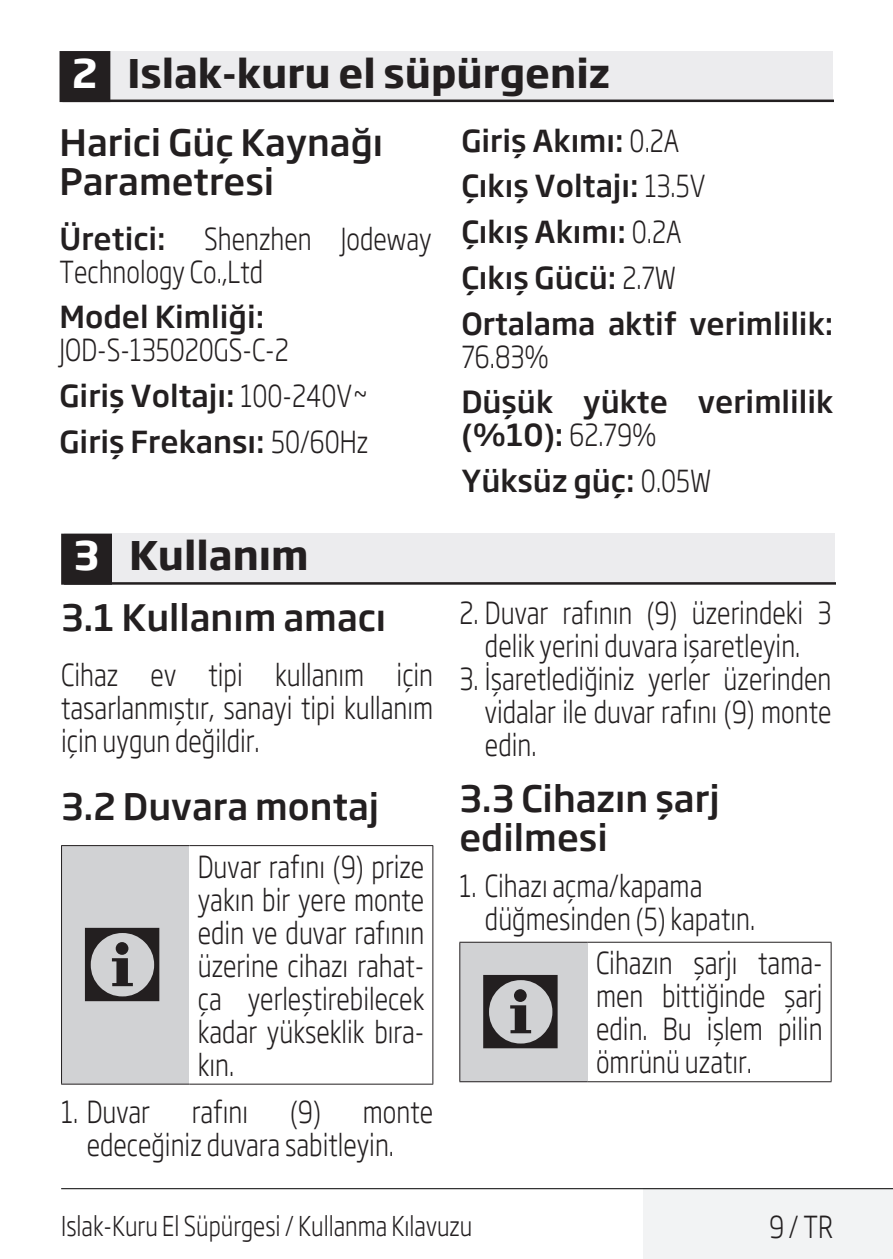
<style>
.page{position:relative;width:893px;height:1259px;background:#fff}
.page>*{position:absolute;margin:0;border:0;box-sizing:border-box;transform-origin:0 0}
.t1{font:108px "ZIWARNUN";color:#231f20}
.Unite_Baslik_Icerik{font:700 39px "Soho Gothic Pro";color:#231f20}
.Alt_Baslik_Icerik{font:500 36px/39px "Soho Gothic Pro";color:#231f20}
.Duz_Metin{font:300 30px/33px "Soho Gothic Pro";color:#231f20;text-align:justify;scale:.8 1}
.Duz_Metin-2{font:500 30px/33px "Soho Gothic Pro";color:#231f20}
.t2{font:300 27px "Soho Gothic Pro";color:#231f20;scale:.8 1}
.s1{color:#fff}
.s2{font-weight:500}
.s3{font-weight:300}
</style>
<div class="page">
<div style="left:644px;top:1188px;width:249px;height:71px;background:#f2f3f4"></div>
<hr style="left:61px;top:1188px;width:832px;height:1px;background:#000">
<div style="left:62px;top:51px;width:771px;height:50px;background:#ececee"></div>
<hr style="left:62px;top:100px;width:771px;height:2px;background:#231f20">
<div style="left:61px;top:53px;width:48px;height:48px;background:#231f20"></div>
<div style="left:60px;top:51px;width:50px;height:51px;border:3px solid #231f20"></div>
<div style="left:64px;top:533px;width:771px;height:51px;background:#ececee"></div>
<hr style="left:64px;top:582px;width:771px;height:2px;background:#231f20">
<div style="left:63px;top:535px;width:47px;height:48px;background:#231f20"></div>
<div style="left:61px;top:533px;width:51px;height:52px;border:3px solid #231f20"></div>
<div style="left:62px;top:845px;width:127px;height:239px;background:#d1d2d4"></div>
<hr style="left:189px;top:845px;width:244px;height:1px;background:#231f20">
<hr style="left:432px;top:846px;width:1px;height:237px;background:#231f20">
<hr style="left:189px;top:1083px;width:244px;height:1px;background:#231f20">
<hr style="left:61px;top:1083px;width:128px;height:1px;background:#231f20">
<hr style="left:61px;top:845px;width:128px;height:1px;background:#231f20">
<hr style="left:61px;top:846px;width:1px;height:237px;background:#231f20">
<div style="left:460px;top:942px;width:128px;height:139px;background:#d1d2d4"></div>
<hr style="left:588px;top:941px;width:243px;height:1px;background:#231f20">
<hr style="left:831px;top:942px;width:1px;height:139px;background:#231f20">
<hr style="left:588px;top:1081px;width:243px;height:1px;background:#231f20">
<hr style="left:459px;top:1081px;width:129px;height:1px;background:#231f20">
<hr style="left:459px;top:941px;width:129px;height:1px;background:#231f20">
<hr style="left:459px;top:942px;width:1px;height:139px;background:#231f20">
<p class="Unite_Baslik_Icerik" style="left:72px;top:42px;width:539px"><span class="s1">2</span> Islak-kuru el süpürgeniz</p>
<p class="Alt_Baslik_Icerik" style="left:60px;top:121px;width:325px">Harici Güç Kaynağı<br>Parametresi</p>
<p class="Duz_Metin-2" style="left:60px;top:220px;width:108px">Üretici:</p>
<p class="Duz_Metin" style="left:60px;top:220px;width:467px;text-indent:145px">Shenzhen Jodeway<br>Technology Co.,Ltd</p>
<p class="Duz_Metin" style="left:60px;top:299px;width:288px"><span class="s2">Model Kimliği:<br></span>JOD-S-135020GS-C-2</p>
<p class="Duz_Metin-2" style="left:60px;top:378px;width:311px">Giriş Voltajı: <span class="s3">100-240V~</span></p>
<p class="Duz_Metin-2" style="left:60px;top:423px;width:310px">Giriş Frekansı: <span class="s3">50/60Hz</span></p>
<p class="Unite_Baslik_Icerik" style="left:74px;top:525px;width:236px"><span class="s1">3</span> Kullanım</p>
<p class="Alt_Baslik_Icerik" style="left:61px;top:596px;width:327px">3.1 Kullanım amacı</p>
<p class="Duz_Metin" style="left:61px;top:656px;width:467px">Cihaz ev tipi kullanım için tasarlanmıştır, sanayi tipi kullanım için uygun değildir.</p>
<p class="Alt_Baslik_Icerik" style="left:61px;top:785px;width:320px">3.2 Duvara montaj</p>
<p class="t1" style="left:79px;top:907px;width:94px">C</p>
<p class="Duz_Metin" style="left:198px;top:848px;width:285px">Duvar rafını (9) prize yakın bir yere monte edin ve duvar rafının üzerine cihazı rahat&shy;ça yerleştirebilecek kadar yükseklik bıra&shy;kın.</p>
<p class="Duz_Metin" style="left:61px;top:1093px;width:112px">1. Duvar</p>
<p class="Duz_Metin" style="left:192px;top:1093px;width:72px">rafını</p>
<p class="Duz_Metin" style="left:87px;top:1093px;width:435px;text-indent:203px">(9) monte edeceğiniz duvara sabitleyin.</p>
<p class="Duz_Metin-2" style="left:461px;top:122px;width:219px">Giriş Akımı: <span class="s3">0.2A</span></p>
<p class="Duz_Metin-2" style="left:461px;top:168px;width:246px">Çıkış Voltajı: <span class="s3">13.5V</span></p>
<p class="Duz_Metin-2" style="left:461px;top:214px;width:222px">Çıkış Akımı: <span class="s3">0.2A</span></p>
<p class="Duz_Metin-2" style="left:461px;top:259px;width:216px">Çıkış Gücü: <span class="s3">2.7W</span></p>
<p class="Duz_Metin-2" style="left:461px;top:305px;width:374px">Ortalama aktif verimlilik:<br><span class="s3">76.83%</span></p>
<p class="Duz_Metin-2" style="left:461px;top:384px;width:374px">Düşük yükte verimlilik (%10): <span class="s3">62.79%</span></p>
<p class="Duz_Metin-2" style="left:461px;top:463px;width:251px">Yüksüz güç: <span class="s3">0.05W</span></p>
<p class="Duz_Metin" style="left:459px;top:594px;width:467px;text-align:center">2. Duvar rafının (9) üzerindeki 3 delik yerini duvara işaretleyin.</p>
<p class="Duz_Metin" style="left:485px;top:660px;width:435px;text-indent:-26px">3. İşaretlediğiniz yerler üzerinden vidalar ile duvar rafını (9) monte edin.</p>
<p class="Alt_Baslik_Icerik" style="left:459px;top:777px;width:262px">3.3 Cihazın şarj edilmesi</p>
<p class="Duz_Metin" style="left:485px;top:867px;width:339px;text-indent:-26px">1. Cihazı açma/kapama düğmesinden (5) kapatın.</p>
<p class="t1" style="left:477px;top:954px;width:94px">C</p>
<p class="Duz_Metin" style="left:596px;top:945px;width:285px">Cihazın şarjı tama&shy;men bittiğinde şarj edin. Bu işlem pilin ömrünü uzatır.</p>
<p class="t2" style="left:61px;top:1205px;width:516px">Islak-Kuru El Süpürgesi / Kullanma Kılavuzu</p>
<p class="Duz_Metin" style="left:769px;top:1208px;width:81px">9 / TR</p>
</div>
